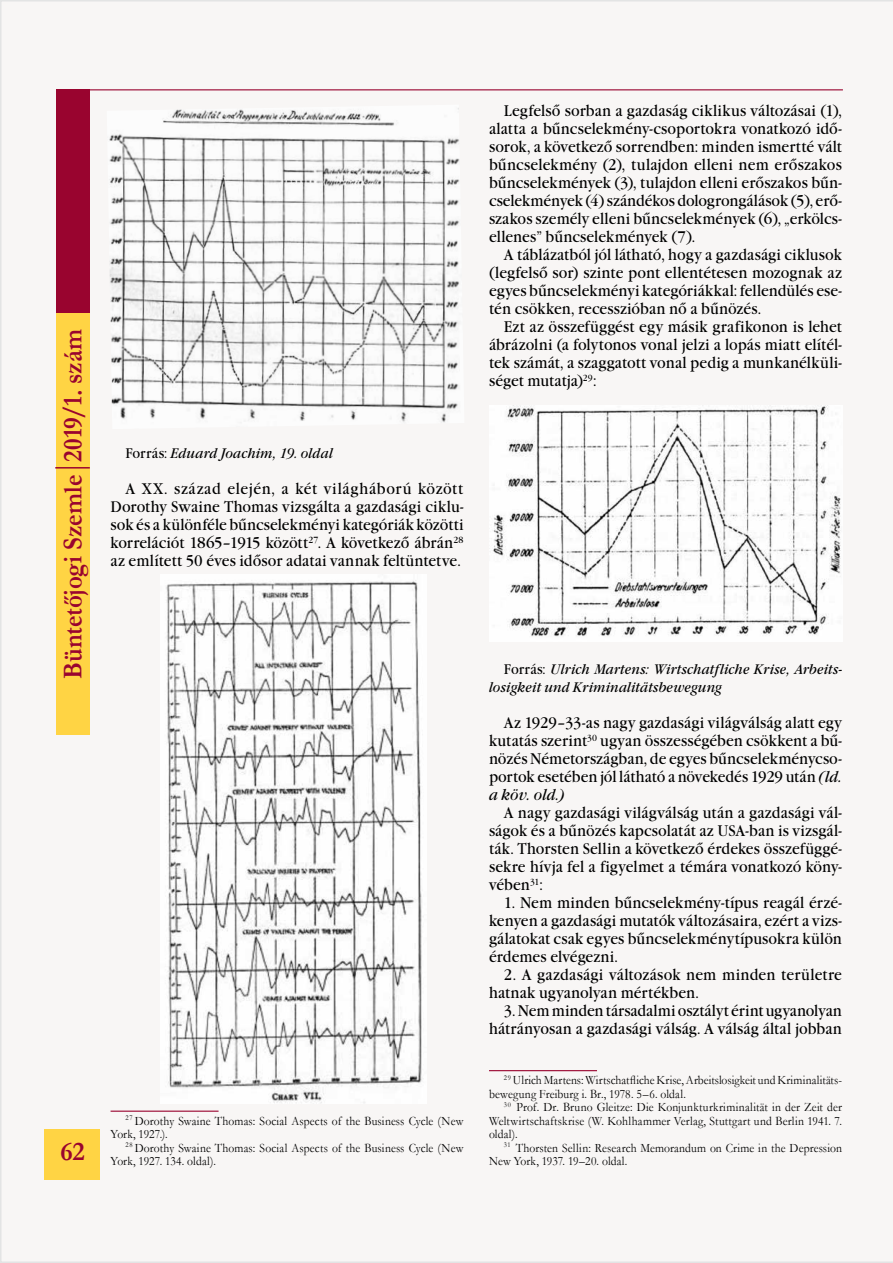
<style>
.page{position:relative;width:893px;height:1263px;background:#f8f6f5}
.page>*{position:absolute;margin:0;border:0;box-sizing:border-box;transform-origin:0 0}
.t1{font:700 27.3px "Garamond";letter-spacing:-.005em;color:#99042f;scale:.91 1}
.t2{font:700 27px "Garamond";color:#99042f}
.t3{font:16.05px/18px "Garamond PFL";letter-spacing:.005em;color:#000;text-align:justify;scale:.91 1}
.t4{font:italic 16.05px "Garamond PFL";letter-spacing:.005em;color:#000;scale:.91 1}
.t5{font:italic 14.4px/18px "Garamond PFL";letter-spacing:.015em;color:#000;scale:.91 1}
.t6{font:12.9px "Garamond";letter-spacing:.015em;color:#000;scale:.91 1}
.s1{font-style:normal}
.s2{font-style:italic}
</style>
<div class="page">
<div style="left:45px;top:1129px;width:55px;height:51px;background:#ffd444"></div>
<hr style="left:56px;top:89px;width:787px;height:1px;background:#99042f">
<div style="left:56px;top:311px;width:34px;height:424px;background:#ffd444"></div>
<div style="left:56px;top:90px;width:34px;height:223px;background:#99042f"></div>
<hr style="left:55px;top:467px;width:35px;height:1px;background:#99042f">
<hr style="left:111px;top:1110px;width:108px;height:2px;background:#99042f">
<hr style="left:489px;top:1070px;width:108px;height:1px;background:#99042f">
<img style="left:107px;top:105px;width:357px;height:324px">
<img style="left:161px;top:574px;width:265px;height:529px">
<img style="left:489px;top:406px;width:354px;height:236px">
<h1 class="t1" style="left:54px;top:679px;width:385px;rotate:-90deg">Büntetőjogi Szemle 2019/1. szám</h1>
<p class="t5" style="left:125px;top:445px;width:229px"><span class="s1">Forrás:</span> Eduard Joachim, 19. oldal</p>
<p class="t3" style="left:111px;top:480px;width:389px;text-indent:15px">A XX. század elején, a két világháború között Dorothy Swaine Thomas vizsgálta a gazdasági ciklu&shy;sok és a különféle bűncselekményi kategóriák közötti korrelációt 1865–1915 között<sup>27</sup>. A következő ábrán<sup>28 </sup>az említett 50 éves idősor adatai vannak feltüntetve.</p>
<p class="t2" style="left:60px;top:1133px;width:26px">62</p>
<p class="t6" style="left:125px;top:1112px;width:373px"><sup>27</sup> Dorothy Swaine Thomas: Social Aspects of the Business Cycle (New</p>
<p class="t6" style="left:111px;top:1125px;width:64px">York, 1927.).</p>
<p class="t6" style="left:125px;top:1139px;width:373px"><sup>2</sup> <sup>8</sup> Dorothy Swaine Thomas: Social Aspects of the Business Cycle (New</p>
<p class="t6" style="left:111px;top:1152px;width:117px">York, 1927. 134. oldal).</p>
<p class="t3" style="left:504px;top:102px;width:373px">Legfelső sorban a gazdaság ciklikus változásai (1),</p>
<p class="t3" style="left:489px;top:120px;width:389px">alatta a bűncselekmény-csoportokra vonatkozó idő-</p>
<p class="t3" style="left:489px;top:138px;width:389px">sorok, a következő sorrendben: minden ismertté vált</p>
<p class="t3" style="left:489px;top:156px;width:389px">bűncselekmény (2), tulajdon elleni nem erőszakos</p>
<p class="t3" style="left:489px;top:174px;width:389px">bűncselekmények (3), tulajdon elleni erőszakos bűn-</p>
<p class="t3" style="left:489px;top:192px;width:389px">cselekmények (4) szándékos dologrongálások (5), erő-</p>
<p class="t3" style="left:489px;top:210px;width:389px">szakos személy elleni bűncselekmények (6), „erkölcs-</p>
<p class="t3" style="left:489px;top:228px;width:228px">ellenes” bűncselekmények (7).</p>
<p class="t3" style="left:504px;top:246px;width:373px">A táblázatból jól látható, hogy a gazdasági ciklusok</p>
<p class="t3" style="left:489px;top:264px;width:389px">(legfelső sor) szinte pont ellentétesen mozognak az</p>
<p class="t3" style="left:489px;top:282px;width:389px">egyes bűncselekményi kategóriákkal: fellendülés ese-</p>
<p class="t3" style="left:489px;top:300px;width:301px">tén csökken, recesszióban nő a bűnözés.</p>
<p class="t3" style="left:504px;top:318px;width:373px">Ezt az összefüggést egy másik grafikonon is lehet</p>
<p class="t3" style="left:489px;top:336px;width:389px">ábrázolni (a folytonos vonal jelzi a lopás miatt elítél-</p>
<p class="t3" style="left:489px;top:354px;width:389px">tek számát, a szaggatott vonal pedig a munkanélküli-</p>
<p class="t3" style="left:489px;top:372px;width:119px">séget mutatja)<sup>29</sup>:</p>
<p class="t5" style="left:489px;top:660px;width:390px;text-indent:15px"><span class="s1">Forrás:</span> Ulrich Martens: Wirtschatfliche Krise, Arbeits&shy;losigkeit und Kriminalitätsbewegung</p>
<p class="t3" style="left:504px;top:714px;width:373px">Az 1929–33-as nagy gazdasági világválság alatt egy</p>
<p class="t3" style="left:489px;top:732px;width:389px">kutatás szerint<sup>30</sup> ugyan összességében csökkent a bű-</p>
<p class="t3" style="left:489px;top:750px;width:389px">nözés Németországban, de egyes bűncselekménycso-</p>
<p class="t3" style="left:489px;top:768px;width:389px">portok esetében jól látható a növekedés 1929 után <span class="s2">(ld.</span></p>
<p class="t4" style="left:489px;top:786px;width:84px">a köv. old.)</p>
<p class="t3" style="left:504px;top:804px;width:373px">A nagy gazdasági világválság után a gazdasági vál-</p>
<p class="t3" style="left:489px;top:822px;width:389px">ságok és a bűnözés kapcsolatát az USA-ban is vizsgál-</p>
<p class="t3" style="left:489px;top:840px;width:389px">ták. Thorsten Sellin a következő érdekes összefüggé-</p>
<p class="t3" style="left:489px;top:858px;width:389px">sekre hívja fel a figyelmet a témára vonatkozó köny-</p>
<p class="t3" style="left:489px;top:876px;width:61px">vében<sup>31</sup>:</p>
<p class="t3" style="left:489px;top:894px;width:389px;text-indent:15px">1. Nem minden bűncselekmény-típus reagál érzé&shy;kenyen a gazdasági mutatók változásaira, ezért a vizs&shy;gálatokat csak egyes bűncselekménytípusokra külön érdemes elvégezni.</p>
<p class="t3" style="left:489px;top:966px;width:389px;text-indent:15px">2. A gazdasági változások nem minden területre hatnak ugyanolyan mértékben.</p>
<p class="t3" style="left:489px;top:1002px;width:389px;text-align:right">3. Nem minden társadalmi osztályt érint ugyanolyan hátrányosan a gazdasági válság. A válság által jobban</p>
<p class="t6" style="left:504px;top:1071px;width:372px"><sup>29</sup> Ulrich Martens: Wirtschatfliche Krise, Arbeitslosigkeit und Kriminalitäts-</p>
<p class="t6" style="left:489px;top:1085px;width:218px">bewegung Freiburg i. Br., 1978. 5–6. oldal.</p>
<p class="t6" style="left:504px;top:1098px;width:373px"><sup>3</sup> <sup>0</sup> Prof. Dr. Bruno Gleitze: Die Konjunkturkriminalität in der Zeit der</p>
<p class="t6" style="left:489px;top:1112px;width:389px">Weltwirtschaftskrise (W. Kohlhammer Verlag, Stuttgart und Berlin 1941. 7.</p>
<p class="t6" style="left:489px;top:1125px;width:33px">oldal).</p>
<p class="t6" style="left:504px;top:1139px;width:373px"><sup>31</sup> Thorsten Sellin: Research Memorandum on Crime in the Depression</p>
<p class="t6" style="left:489px;top:1152px;width:154px">New York, 1937. 19–20. oldal.</p>
</div>
